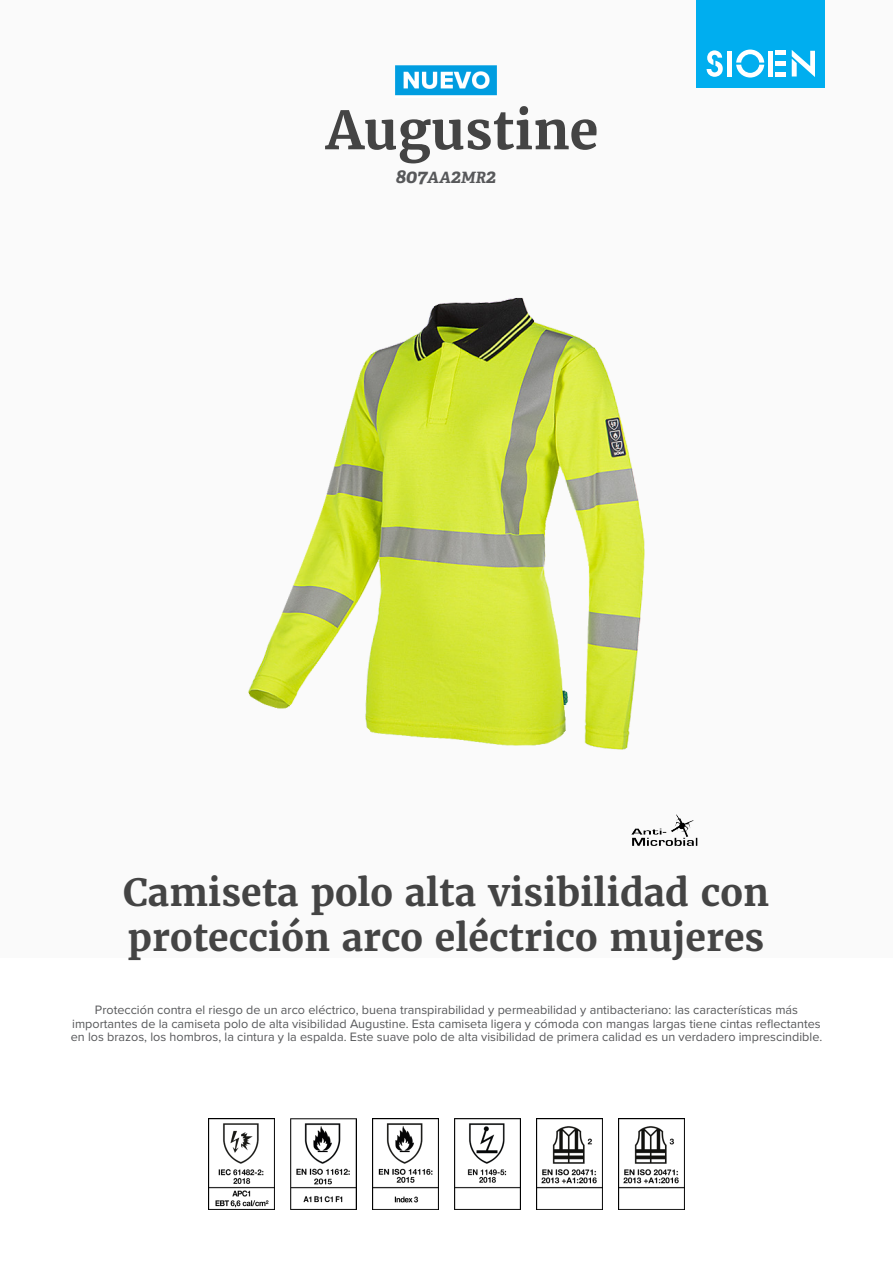
<style>
.page{position:relative;width:893px;height:1263px;background:#fff}
.page>*{position:absolute;margin:0;border:0;box-sizing:border-box;transform-origin:0 0}
.product_name{font:700 52.5px "Merriweather";color:#444}
.product_h2{font:700 37.5px/45px "Merriweather";color:#444}
.product_ref{font:italic 700 19.5px "Adelle";color:#57585a}
.product_description{font:12.6px/13.6px "Proxima Nova";color:#57585a;text-align:center}
.s1{font-size:15.6px}
</style>
<div class="page">
<div style="left:0;top:0;width:893px;height:957px;background:#fafafa"></div>
<div style="left:697px;top:0;width:128px;height:88px;background:#00aeef"></div>
<svg style="left:707px;top:50px;width:16px;height:27px"></svg>
<svg style="left:736px;top:50px;width:28px;height:28px"></svg>
<div style="left:727px;top:51px;width:5px;height:26px;background:#fff"></div>
<div style="left:768px;top:51px;width:5px;height:26px;background:#fff"></div>
<div style="left:775px;top:72px;width:11px;height:5px;background:#fff"></div>
<div style="left:775px;top:61px;width:11px;height:5px;background:#fff"></div>
<hr style="left:775px;top:51px;width:11px;height:4px;background:#fff">
<svg style="left:792px;top:50px;width:23px;height:27px"></svg>
<img style="left:688px;top:820px;width:10px;height:26px">
<img style="left:208px;top:1118px;width:66px;height:92px">
<img style="left:290px;top:1118px;width:67px;height:92px">
<img style="left:372px;top:1118px;width:66px;height:92px">
<img style="left:454px;top:1118px;width:67px;height:92px">
<img style="left:536px;top:1118px;width:67px;height:92px">
<img style="left:618px;top:1118px;width:67px;height:92px">
<img style="left:248px;top:297px;width:440px;height:549px">
<img style="left:395px;top:65px;width:102px;height:31px">
<p class="product_name" style="left:326px;top:97px;width:274px">Augustine</p>
<p class="product_ref" style="left:396px;top:164px;width:102px">807<span class="s1">AA</span>2<span class="s1">MR</span>2</p>
<p class="product_h2" style="left:123px;top:869px;width:647px">Camiseta polo alta visibilidad con protección arco eléctrico mujeres</p>
<p class="product_description" style="left:71px;top:1002px;width:753px">Protección contra el riesgo de un arco eléctrico, buena transpirabilidad y permeabilidad y antibacteriano: las características más importantes de la camiseta polo de alta visibilidad Augustine. Esta camiseta ligera y cómoda con mangas largas tiene cintas reflectantes en los brazos, los hombros, la cintura y la espalda. Este suave polo de alta visibilidad de primera calidad es un verdadero imprescindible.</p>
</div>
